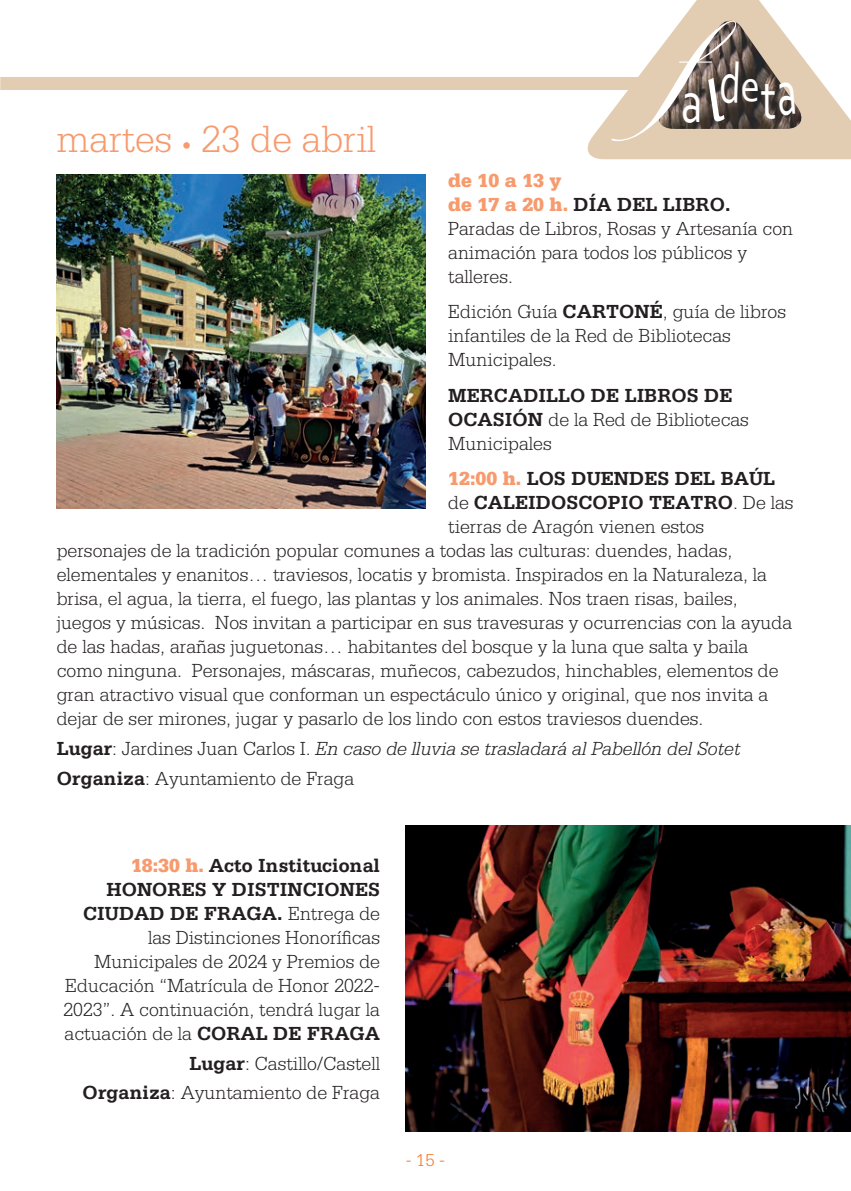
<style>
.page{position:relative;width:851px;height:1191px;background:#fff}
.page>*{position:absolute;margin:0;border:0;box-sizing:border-box;transform-origin:0 0}
.t1{font:59.8px "Corbel";color:#fff;scale:.73 1}
.t2{font:57.2px "Corbel";color:#fff;scale:.77 1}
.t3{font:45.6px "Corbel";color:#fff;scale:.85 1}
.t4{font:300 40px "Serifa Std";color:#f79a6d}
.t5{font:300 20px/24px "Serifa Std";color:#231f20}
.t6{font:italic 300 20px/29.6px "Serifa Std";color:#231f20}
.t7{font:700 20px "Serifa Std";color:#231f20}
.t8{font:300 18px "Serifa Std";color:#f47321}
.s1{font-size:20px}
.s2{font-weight:900;color:#f79a6d}
.s3{font-weight:700}
.s4{font-weight:300}
.s5{font-weight:700;font-style:normal}
.s6{font-style:normal}
</style>
<div class="page">
<svg style="left:587px;top:0;width:263px;height:159px;fill:#e3cdb2"></svg>
<img style="left:739px;top:21px;width:66px;height:108px">
<div style="left:0;top:77px;width:656px;height:13px;background:#e3cdb2"></div>
<img style="left:57px;top:174px;width:368px;height:334px">
<img style="left:405px;top:825px;width:445px;height:306px">
<img style="left:0;top:0;width:1px;height:374px">
<svg style="left:611px;top:21px;width:128px;height:120px"></svg>
<svg style="left:777px;top:82px;width:18px;height:33px"></svg>
<h3 class="t4" style="left:57px;top:116px;width:321px">martes <span class="s1">•</span> 23 de abril</h3>
<h1 class="t1" style="left:681px;top:65px;width:31px">a</h1>
<h3 class="t3" style="left:740px;top:57px;width:24px">e</h3>
<h2 class="t2" style="left:760px;top:64px;width:21px">t</h2>
<p class="t5" style="left:448px;top:169px;width:346px"><span class="s2">de 10 a 13 y<br>de 17 a 20 h.</span> <span class="s3">DÍA DEL LIBRO.<br></span>Paradas de Libros, Rosas y Artesanía con animación para todos los públicos y talleres.</p>
<p class="t5" style="left:448px;top:300px;width:339px">Edición Guía <span class="s3">CARTONÉ</span>, guía de libros infantiles de la Red de Bibliotecas<br>Municipales.</p>
<p class="t5" style="left:448px;top:383px;width:302px"><span class="s3">MERCADILLO DE LIBROS DE<br>OCASIÓN</span> de la Red de Bibliotecas<br>Municipales</p>
<p class="t7" style="left:448px;top:467px;width:328px"><span class="s2">12:00 h.</span> LOS DUENDES DEL BAÚL</p>
<p class="t7" style="left:448px;top:491px;width:347px"><span class="s4">de</span> CALEIDOSCOPIO TEATRO<span class="s4">. De las</span></p>
<p class="t5" style="left:448px;top:515px;width:257px">tierras de Aragón vienen estos</p>
<p class="t5" style="left:57px;top:539px;width:677px">personajes de la tradición popular comunes a todas las culturas: duendes, hadas,</p>
<p class="t5" style="left:57px;top:563px;width:711px">elementales y enanitos… traviesos, locatis y bromista. Inspirados en la Naturaleza, la</p>
<p class="t5" style="left:57px;top:587px;width:682px">brisa, el agua, la tierra, el fuego, las plantas y los animales. Nos traen risas, bailes,</p>
<p class="t5" style="left:57px;top:611px;width:737px">juegos y músicas. Nos invitan a participar en sus travesuras y ocurrencias con la ayuda</p>
<p class="t5" style="left:57px;top:635px;width:692px">de las hadas, arañas juguetonas… habitantes del bosque y la luna que salta y baila</p>
<p class="t5" style="left:57px;top:659px;width:723px">como ninguna. Personajes, máscaras, muñecos, cabezudos, hinchables, elementos de</p>
<p class="t5" style="left:57px;top:683px;width:713px">gran atractivo visual que conforman un espectáculo único y original, que nos invita a</p>
<p class="t5" style="left:57px;top:707px;width:648px">dejar de ser mirones, jugar y pasarlo de los lindo con estos traviesos duendes.</p>
<p class="t6" style="left:57px;top:733px;width:685px"><span class="s5">Lugar</span><span class="s6">: Jardines Juan Carlos I.</span> En caso de lluvia se trasladará al Pabellón del Sotet<br><span class="s5">Organiza</span><span class="s6">: Ayuntamiento de Fraga</span></p>
<p class="t5" style="left:63px;top:853px;width:318px;text-align:right"><span class="s2">18:30 h.</span> <span class="s3">Acto Institucional<br>HONORES Y DISTINCIONES<br>CIUDAD DE FRAGA.</span> Entrega de las Distinciones Honoríficas<br>Municipales de 2024 y Premios de<br>Educación “Matrícula de Honor 2022-<br>2023”. A continuación, tendrá lugar la actuación de la <span class="s3">CORAL DE FRAGA</span></p>
<p class="t5" style="left:82px;top:1048px;width:299px;line-height:29.6px;text-align:right"><span class="s3">Lugar</span>: Castillo/Castell<br><span class="s3">Organiza</span>: Ayuntamiento de Fraga</p>
<p class="t8" style="left:406px;top:1150px;width:40px">- 15 -</p>
</div>
